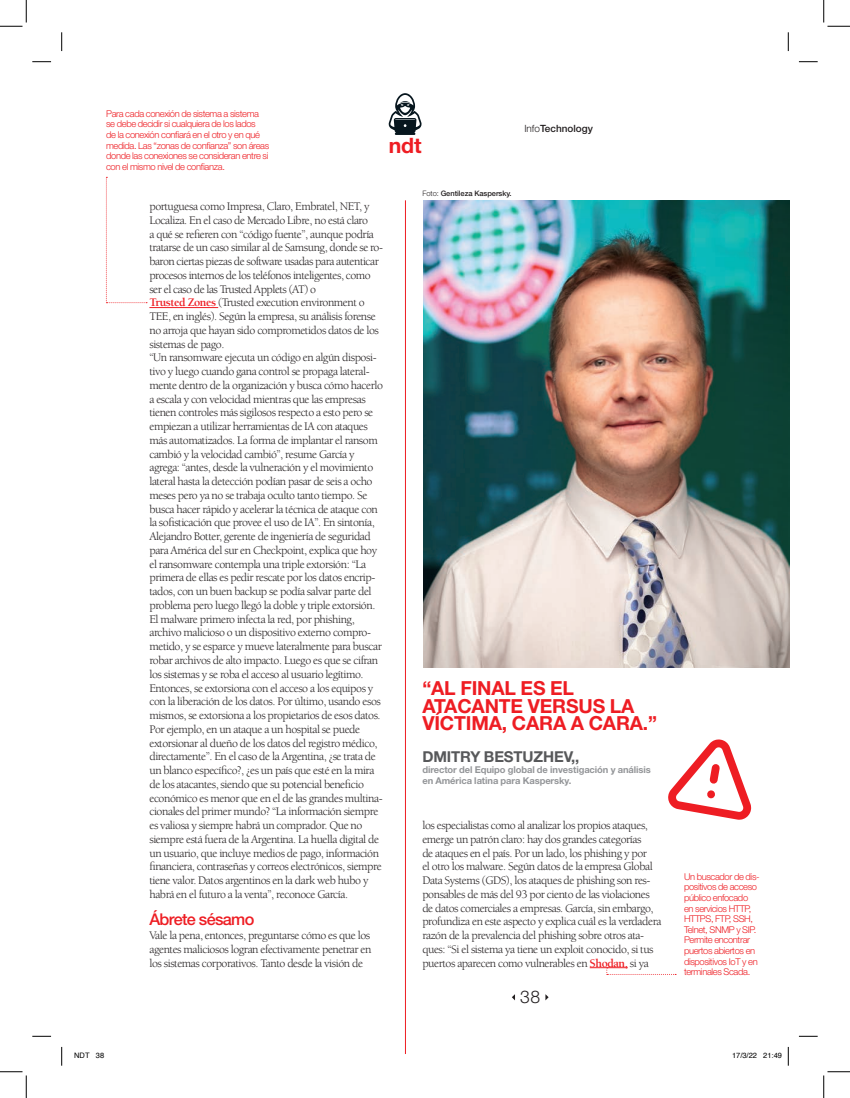
<style>
.page{position:relative;width:850px;height:1098px;background:#fff}
.page>*{position:absolute;margin:0;border:0;box-sizing:border-box;transform-origin:0 0}
.t1{font:700 21.25px "Helvetica Neue";color:#ee1d23}
.t2{font:700 19.38px/17.5px "Helvetica Neue";letter-spacing:-.01em;color:#ee1d23}
.t3{font:300 17.5px "Helvetica Neue";color:#231f20}
.t4{font:500 16.25px "Helvetica Neue";letter-spacing:-.04em;color:#ee1d23}
.t5{font:700 15px "Helvetica Neue";letter-spacing:-.01em;color:#57585a}
.t6{font:11.88px/13.8px "Berkeley";letter-spacing:-.04em;color:#231f20}
.t7{font:500 10px "Helvetica Neue";color:#231f20}
.t8{font:300 9.38px/10.6px "Helvetica Neue";letter-spacing:-.04em;color:#ee1d23}
.t9{font:700 9.38px/11.2px "Helvetica Neue";letter-spacing:-.01em;color:#939598}
.t10{font:500 7.5px "Helvetica Neue";letter-spacing:-.01em;color:#231f20}
.t11{font:7.5px "Helvetica";color:#000}
.s1{font-weight:300}
.s2{font-weight:700;color:#ee1d23}
</style>
<div class="page">
<svg style="left:512px;top:994px;width:3px;height:6px"></svg>
<svg style="left:545px;top:994px;width:3px;height:6px"></svg>
<hr style="left:149px;top:307px;width:69px;height:1px;background:#ee1d23">
<hr style="left:590px;top:967px;width:37px;height:1px;background:#ee1d23">
<hr style="left:405px;top:200px;width:1px;height:854px;background:#ee1d23">
<img style="left:423px;top:200px;width:366px;height:468px">
<svg style="left:388px;top:93px;width:34px;height:42px"></svg>
<svg style="left:668px;top:739px;width:84px;height:81px"></svg>
<svg style="left:106px;top:177px;width:41px;height:126px"></svg>
<svg style="left:606px;top:967px;width:70px;height:8px"></svg>
<svg style="left:32px;top:61px;width:19px;height:1px"></svg>
<svg style="left:799px;top:61px;width:18px;height:1px"></svg>
<svg style="left:32px;top:1035px;width:19px;height:2px"></svg>
<svg style="left:799px;top:1035px;width:18px;height:2px"></svg>
<svg style="left:61px;top:32px;width:1px;height:19px"></svg>
<svg style="left:61px;top:1047px;width:1px;height:18px"></svg>
<svg style="left:787px;top:32px;width:2px;height:19px"></svg>
<svg style="left:0;top:0;width:27px;height:27px"></svg>
<svg style="left:0;top:1071px;width:27px;height:27px"></svg>
<svg style="left:823px;top:0;width:27px;height:27px"></svg>
<svg style="left:823px;top:1071px;width:27px;height:27px"></svg>
<svg style="left:787px;top:1047px;width:2px;height:18px"></svg>
<p class="t8" style="left:106px;top:108px;width:165px">Para cada conexión de sistema a sistema se debe decidir si cualquiera de los lados<br>de la conexión confiará en el otro y en qué medida. Las “zonas de confianza” son áreas donde las conexiones se consideran entre si con el mismo nivel de confianza.</p>
<h1 class="t1" style="left:389px;top:132px;width:34px">ndt</h1>
<p class="t7" style="left:524px;top:123px;width:70px"><span class="s1">Info</span>Technology</p>
<p class="t10" style="left:422px;top:189px;width:91px"><span class="s1">Foto:</span> Gentileza Kaspersky.</p>
<p class="t6" style="left:149px;top:200px;width:235px">portuguesa como Impresa, Claro, Embratel, NET, y Localiza. En el caso de Mercado Libre, no está claro<br>a qué se refieren con “código fuente”, aunque podría tratarse de un caso similar al de Samsung, donde se ro&shy;baron ciertas piezas de software usadas para autenticar procesos internos de los teléfonos inteligentes, como ser el caso de las Trusted Applets (AT) o<br><span class="s2">Trusted Zones</span> (Trusted execution environment o TEE, en inglés). Según la empresa, su análisis forense no arroja que hayan sido comprometidos datos de los sistemas de pago.<br>“Un ransomware ejecuta un código en algún disposi&shy;tivo y luego cuando gana control se propaga lateral&shy;mente dentro de la organización y busca cómo hacerlo a escala y con velocidad mientras que las empresas tienen controles más sigilosos respecto a esto pero se empiezan a utilizar herramientas de IA con ataques más automatizados. La forma de implantar el ransom cambió y la velocidad cambió”, resume García y agrega: “antes, desde la vulneración y el movimiento lateral hasta la detección podían pasar de seis a ocho meses pero ya no se trabaja oculto tanto tiempo. Se busca hacer rápido y acelerar la técnica de ataque con la sofisticación que provee el uso de IA”. En sintonía, Alejandro Botter, gerente de ingeniería de seguridad para América del sur en Checkpoint, explica que hoy el ransomware contempla una triple extorsión: “La primera de ellas es pedir rescate por los datos encrip&shy;tados, con un buen backup se podía salvar parte del problema pero luego llegó la doble y triple extorsión.<br>El malware primero infecta la red, por phishing, archivo malicioso o un dispositivo externo compro&shy;metido, y se esparce y mueve lateralmente para buscar robar archivos de alto impacto. Luego es que se cifran los sistemas y se roba el acceso al usuario legítimo.<br>Entonces, se extorsiona con el acceso a los equipos y con la liberación de los datos. Por último, usando esos mismos, se extorsiona a los propietarios de esos datos.<br>Por ejemplo, en un ataque a un hospital se puede extorsionar al dueño de los datos del registro médico, directamente”. En el caso de la Argentina, ¿se trata de un blanco específico?, ¿es un país que esté en la mira de los atacantes, siendo que su potencial beneficio económico es menor que en el de las grandes multina&shy;cionales del primer mundo? “La información siempre es valiosa y siempre habrá un comprador. Que no siempre está fuera de la Argentina. La huella digital de un usuario, que incluye medios de pago, información financiera, contraseñas y correos electrónicos, siempre tiene valor. Datos argentinos en la dark web hubo y habrá en el futuro a la venta”, reconoce García.</p>
<h3 class="t4" style="left:149px;top:910px;width:107px">Ábrete sésamo</h3>
<p class="t6" style="left:149px;top:928px;width:224px;text-align:justify">Vale la pena, entonces, preguntarse cómo es que los agentes maliciosos logran efectivamente penetrar en los sistemas corporativos. Tanto desde la visión de</p>
<h2 class="t2" style="left:422px;top:679px;width:236px">“AL FINAL ES EL<br>ATACANTE VERSUS LA<br>VÍCTIMA, CARA A CARA.”</h2>
<p class="t5" style="left:422px;top:747px;width:158px">DMITRY BESTUZHEV,,</p>
<p class="t9" style="left:422px;top:763px;width:230px">director del Equipo global de investigación y análisis en América latina para Kaspersky.</p>
<p class="t6" style="left:422px;top:818px;width:241px">los especialistas como al analizar los propios ataques, emerge un patrón claro: hay dos grandes categorías<br>de ataques en el país. Por un lado, los phishing y por<br>el otro los malware. Según datos de la empresa Global Data Systems (GDS), los ataques de phishing son res&shy;ponsables de más del 93 por ciento de las violaciones de datos comerciales a empresas. García, sin embargo, profundiza en este aspecto y explica cuál es la verdadera razón de la prevalencia del phishing sobre otros ata&shy;ques: “Si el sistema ya tiene un exploit conocido, si tus puertos aparecen como vulnerables en <span class="s2">Shodan,</span> si ya</p>
<h3 class="t3" style="left:520px;top:986px;width:21px">38</h3>
<p class="t8" style="left:684px;top:871px;width:77px">Un buscador de dis&shy;positivos de acceso público enfocado en servicios HTTP,<br>HTTPS, FTP, SSH,<br>Telnet, SNMP y SIP.<br>Permite encontrar puertos abiertos en dispositivos IoT y en terminales Scada.</p>
<p class="t11" style="left:74px;top:1050px;width:32px">NDT 38</p>
<p class="t11" style="left:732px;top:1050px;width:52px">17/3/22 21:49</p>
</div>
